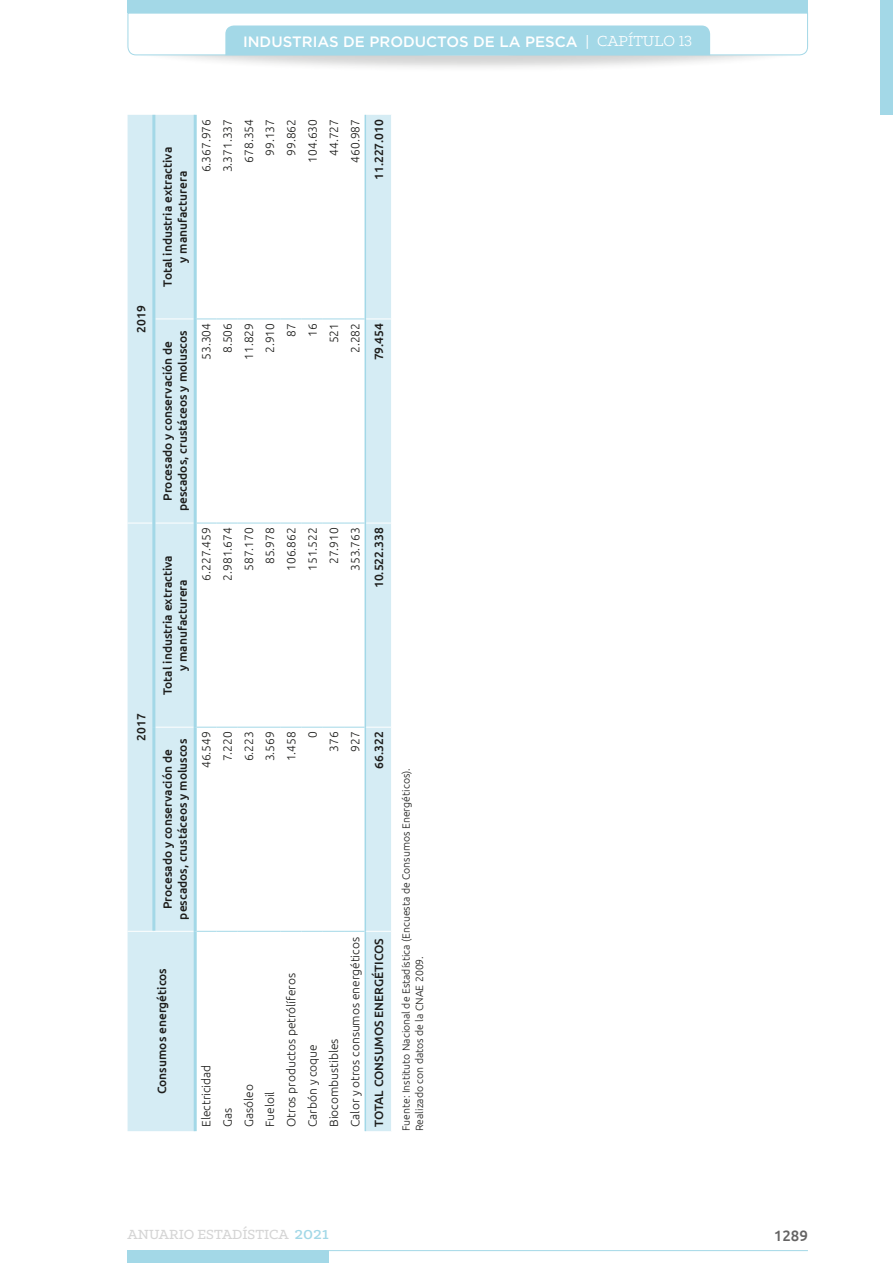
<style>
.page{position:relative;width:893px;height:1263px;background:#fff}
.page>*{position:absolute;margin:0;border:0;box-sizing:border-box;transform-origin:0 0}
.t1{font:500 15px "Gotham";color:#fff}
.t2{font:500 15px "Klinic Slab";color:#d5d5d5}
.t3{font:500 15px "Ubuntu";color:#646363}
.TEXTO_DERECHA_TABLA{font:300 12px "Ubuntu";color:#1d1d1b}
.TEXTO_CABECERA_TABLA{font:500 12px/15px "Ubuntu";color:#1d1d1b;text-align:center}
.TEXTO_FUENTE{font:300 10.5px "Ubuntu";color:#1d1d1b}
.s1{font-weight:400}
.s2{font-family:"Klinic Slab";font-weight:400;font-size:16.5px}
.s3{font-size:18.9px;color:#a3d8e7}
</style>
<div class="page">
<div style="left:880px;top:0;width:13px;height:115px;background:#a3d8e7"></div>
<div style="left:124px;top:13px;width:687px;height:59px;background:#1d1d1b;opacity:.2"></div>
<div style="left:128px;top:1250px;width:201px;height:13px;background:#a3d8e7"></div>
<div style="left:128px;top:0;width:680px;height:13px;background:#a3d8e7"></div>
<hr style="left:128px;top:1250px;width:680px;height:1px;background:#a3d8e7">
<svg style="left:127px;top:12px;width:681px;height:44px"></svg>
<div style="left:128px;top:115px;width:263px;height:1016px;background:#d5ecf4"></div>
<svg style="left:197px;top:115px;width:168px;height:1016px"></svg>
<svg style="left:128px;top:523px;width:24px;height:1px"></svg>
<hr style="left:155px;top:727px;width:39px;height:1px;background:#fff">
<hr style="left:155px;top:523px;width:39px;height:1px;background:#fff">
<hr style="left:155px;top:319px;width:39px;height:1px;background:#fff">
<hr style="left:152px;top:727px;width:3px;height:204px;background:#a3d8e7">
<hr style="left:152px;top:523px;width:3px;height:204px;background:#a3d8e7">
<hr style="left:152px;top:319px;width:3px;height:204px;background:#a3d8e7">
<hr style="left:152px;top:115px;width:3px;height:204px;background:#a3d8e7">
<svg style="left:128px;top:931px;width:26px;height:1px"></svg>
<hr style="left:154px;top:931px;width:40px;height:1px;background:#fff">
<hr style="left:365px;top:931px;width:1px;height:200px;background:#a3d8e7">
<hr style="left:365px;top:727px;width:1px;height:204px;background:#a3d8e7">
<hr style="left:365px;top:523px;width:1px;height:204px;background:#a3d8e7">
<hr style="left:365px;top:319px;width:1px;height:204px;background:#a3d8e7">
<hr style="left:365px;top:115px;width:1px;height:204px;background:#a3d8e7">
<hr style="left:194px;top:931px;width:3px;height:200px;background:#a3d8e7">
<hr style="left:194px;top:727px;width:3px;height:204px;background:#a3d8e7">
<hr style="left:194px;top:523px;width:3px;height:204px;background:#a3d8e7">
<hr style="left:194px;top:319px;width:3px;height:204px;background:#a3d8e7">
<hr style="left:194px;top:115px;width:3px;height:204px;background:#a3d8e7">
<svg style="left:197px;top:931px;width:194px;height:1px"></svg>
<svg style="left:197px;top:727px;width:194px;height:1px"></svg>
<svg style="left:197px;top:523px;width:194px;height:1px"></svg>
<svg style="left:197px;top:319px;width:194px;height:1px"></svg>
<p class="t1" style="left:243px;top:33px;width:451px">INDUSTRIAS DE PRODUCTOS DE LA PESCA <span class="s1">|</span> <span class="s2">CAPÍTULO 13</span></p>
<p class="TEXTO_CABECERA_TABLA" style="left:133px;top:333px;width:29px;rotate:-90deg">2019</p>
<p class="TEXTO_CABECERA_TABLA" style="left:133px;top:741px;width:29px;rotate:-90deg">2017</p>
<p class="TEXTO_CABECERA_TABLA" style="left:159px;top:287px;width:141px;rotate:-90deg">Total industria extractiva y manufacturera</p>
<p class="TEXTO_DERECHA_TABLA" style="left:199px;top:172px;width:55px;rotate:-90deg">6.367.976</p>
<p class="TEXTO_CABECERA_TABLA" style="left:159px;top:511px;width:182px;rotate:-90deg">Procesado y conservación de pescados, crustáceos y moluscos</p>
<p class="TEXTO_CABECERA_TABLA" style="left:159px;top:695px;width:141px;rotate:-90deg">Total industria extractiva y manufacturera</p>
<p class="TEXTO_DERECHA_TABLA" style="left:199px;top:360px;width:38px;rotate:-90deg">53.304</p>
<p class="TEXTO_DERECHA_TABLA" style="left:199px;top:581px;width:55px;rotate:-90deg">6.227.459</p>
<p class="TEXTO_CABECERA_TABLA" style="left:159px;top:919px;width:182px;rotate:-90deg">Procesado y conservación de pescados, crustáceos y moluscos</p>
<p class="TEXTO_DERECHA_TABLA" style="left:199px;top:768px;width:38px;rotate:-90deg">46.549</p>
<p class="TEXTO_CABECERA_TABLA" style="left:154px;top:1094px;width:127px;rotate:-90deg">Consumos energéticos</p>
<p class="TEXTO_DERECHA_TABLA" style="left:199px;top:1127px;width:64px;rotate:-90deg">Electricidad</p>
<p class="TEXTO_DERECHA_TABLA" style="left:220px;top:172px;width:55px;rotate:-90deg">3.371.337</p>
<p class="TEXTO_DERECHA_TABLA" style="left:242px;top:163px;width:45px;rotate:-90deg">678.354</p>
<p class="TEXTO_DERECHA_TABLA" style="left:263px;top:156px;width:38px;rotate:-90deg">99.137</p>
<p class="TEXTO_DERECHA_TABLA" style="left:284px;top:156px;width:38px;rotate:-90deg">99.862</p>
<p class="TEXTO_DERECHA_TABLA" style="left:305px;top:163px;width:45px;rotate:-90deg">104.630</p>
<p class="TEXTO_DERECHA_TABLA" style="left:327px;top:156px;width:38px;rotate:-90deg">44.727</p>
<p class="TEXTO_DERECHA_TABLA" style="left:348px;top:163px;width:45px;rotate:-90deg">460.987</p>
<p class="TEXTO_CABECERA_TABLA" style="left:371px;top:180px;width:62px;rotate:-90deg">11.227.010</p>
<p class="TEXTO_DERECHA_TABLA" style="left:220px;top:353px;width:32px;rotate:-90deg">8.506</p>
<p class="TEXTO_DERECHA_TABLA" style="left:242px;top:360px;width:38px;rotate:-90deg">11.829</p>
<p class="TEXTO_DERECHA_TABLA" style="left:263px;top:353px;width:32px;rotate:-90deg">2.910</p>
<p class="TEXTO_DERECHA_TABLA" style="left:284px;top:337px;width:15px;rotate:-90deg">87</p>
<p class="TEXTO_DERECHA_TABLA" style="left:305px;top:337px;width:15px;rotate:-90deg">16</p>
<p class="TEXTO_DERECHA_TABLA" style="left:327px;top:343px;width:22px;rotate:-90deg">521</p>
<p class="TEXTO_DERECHA_TABLA" style="left:348px;top:353px;width:32px;rotate:-90deg">2.282</p>
<p class="TEXTO_CABECERA_TABLA" style="left:371px;top:360px;width:39px;rotate:-90deg">79.454</p>
<p class="TEXTO_DERECHA_TABLA" style="left:220px;top:581px;width:55px;rotate:-90deg">2.981.674</p>
<p class="TEXTO_DERECHA_TABLA" style="left:242px;top:571px;width:45px;rotate:-90deg">587.170</p>
<p class="TEXTO_DERECHA_TABLA" style="left:263px;top:564px;width:38px;rotate:-90deg">85.978</p>
<p class="TEXTO_DERECHA_TABLA" style="left:284px;top:571px;width:45px;rotate:-90deg">106.862</p>
<p class="TEXTO_DERECHA_TABLA" style="left:305px;top:571px;width:45px;rotate:-90deg">151.522</p>
<p class="TEXTO_DERECHA_TABLA" style="left:327px;top:564px;width:38px;rotate:-90deg">27.910</p>
<p class="TEXTO_DERECHA_TABLA" style="left:348px;top:571px;width:45px;rotate:-90deg">353.763</p>
<p class="TEXTO_CABECERA_TABLA" style="left:371px;top:588px;width:62px;rotate:-90deg">10.522.338</p>
<p class="TEXTO_DERECHA_TABLA" style="left:220px;top:761px;width:32px;rotate:-90deg">7.220</p>
<p class="TEXTO_DERECHA_TABLA" style="left:242px;top:761px;width:32px;rotate:-90deg">6.223</p>
<p class="TEXTO_DERECHA_TABLA" style="left:263px;top:761px;width:32px;rotate:-90deg">3.569</p>
<p class="TEXTO_DERECHA_TABLA" style="left:284px;top:761px;width:32px;rotate:-90deg">1.458</p>
<p class="TEXTO_DERECHA_TABLA" style="left:305px;top:738px;width:8px;rotate:-90deg">0</p>
<p class="TEXTO_DERECHA_TABLA" style="left:327px;top:752px;width:22px;rotate:-90deg">376</p>
<p class="TEXTO_DERECHA_TABLA" style="left:348px;top:752px;width:22px;rotate:-90deg">927</p>
<p class="TEXTO_CABECERA_TABLA" style="left:371px;top:769px;width:39px;rotate:-90deg">66.322</p>
<p class="TEXTO_DERECHA_TABLA" style="left:220px;top:1127px;width:21px;rotate:-90deg">Gas</p>
<p class="TEXTO_DERECHA_TABLA" style="left:242px;top:1127px;width:44px;rotate:-90deg">Gasóleo</p>
<p class="TEXTO_DERECHA_TABLA" style="left:263px;top:1127px;width:37px;rotate:-90deg">Fueloil</p>
<p class="TEXTO_DERECHA_TABLA" style="left:284px;top:1127px;width:155px;rotate:-90deg">Otros productos petrólíferos</p>
<p class="TEXTO_DERECHA_TABLA" style="left:305px;top:1127px;width:84px;rotate:-90deg">Carbón y coque</p>
<p class="TEXTO_DERECHA_TABLA" style="left:327px;top:1127px;width:90px;rotate:-90deg">Biocombustibles</p>
<p class="TEXTO_DERECHA_TABLA" style="left:348px;top:1127px;width:191px;rotate:-90deg">Calor y otros consumos energéticos</p>
<p class="TEXTO_CABECERA_TABLA" style="left:371px;top:1127px;width:190px;rotate:-90deg">TOTAL CONSUMOS ENERGÉTICOS</p>
<p class="TEXTO_FUENTE" style="left:400px;top:1131px;width:364px;rotate:-90deg">Fuente: Instituto Nacional de Estadística (Encuesta de Consumos Energéticos).</p>
<p class="TEXTO_FUENTE" style="left:413px;top:1131px;width:177px;rotate:-90deg">Realizado con datos de la CNAE 2009.</p>
<p class="t2" style="left:128px;top:1224px;width:203px">ANUARIO ESTADÍSTICA <span class="s3">2021</span></p>
<p class="t3" style="left:774px;top:1226px;width:36px">1289</p>
</div>
